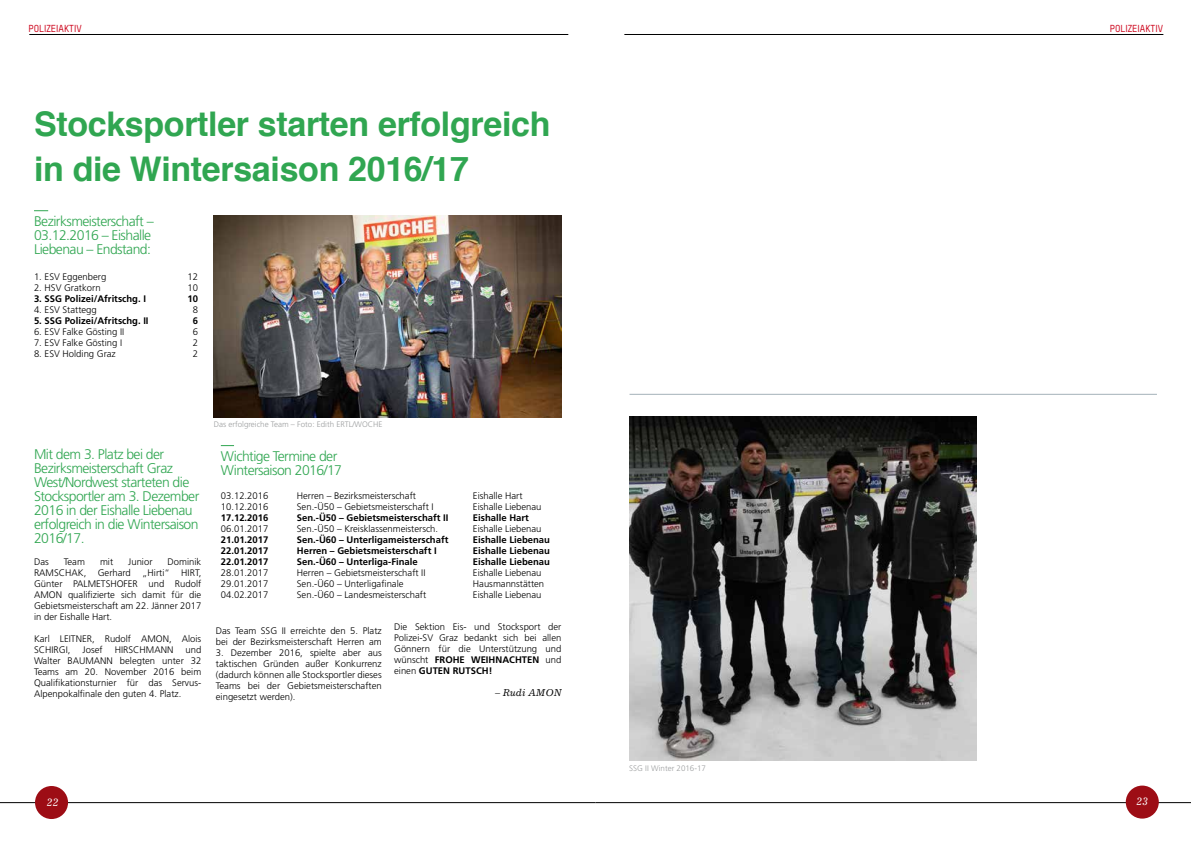
<style>
.page{position:relative;width:1191px;height:842px;background:#fff}
.page>*{position:absolute;margin:0;border:0;box-sizing:border-box;transform-origin:0 0}
.t1{font:700 34px/45.6px "Helvetica";letter-spacing:-.01em;color:#30a651}
.t2{font:300 14px/14px "Frutiger LT Std";letter-spacing:-.04em;color:#30a651}
.t3{font:italic 11px "Excelsior LT Std";color:#fff}
.t4{font:500 10px "TSTARPRO";color:#cd071e}
.t5{font:italic 10px "Excelsior LT Std";color:#000}
.t6{font:300 9.5px/11px "Frutiger LT Std";color:#000;text-align:justify}
.t7{font:700 9.5px "Frutiger LT Std";color:#000}
.t8{font:300 8px "Frutiger LT Std";color:#9c9e9f}
.s1{font-weight:700}
</style>
<div class="page">
<hr style="left:595px;top:802px;width:596px;height:1px;background:#000">
<hr style="left:0;top:802px;width:595px;height:1px;background:#000">
<hr style="left:29px;top:34px;width:539px;height:1px;background:#000">
<hr style="left:624px;top:34px;width:539px;height:1px;background:#000">
<div style="left:35px;top:786px;width:33px;height:33px;background:#9d0d15;border-radius:50%"></div>
<div style="left:1125px;top:785px;width:33px;height:34px;background:#9d0d15;border-radius:50%"></div>
<svg style="left:34px;top:210px;width:14px;height:1px"></svg>
<svg style="left:221px;top:445px;width:13px;height:1px"></svg>
<img style="left:214px;top:215px;width:347px;height:202px">
<img style="left:629px;top:417px;width:347px;height:343px">
<hr style="left:629px;top:394px;width:528px;height:1px;background:#a4b2b9">
<p class="t4" style="left:29px;top:22px;width:55px">POLIZEIAKTIV</p>
<p class="t4" style="left:1109px;top:22px;width:55px">POLIZEIAKTIV</p>
<h1 class="t1" style="left:34px;top:101px;width:518px">Stocksportler starten erfolgreich in die Wintersaison 2016/17</h1>
<h2 class="t2" style="left:34px;top:214px;width:121px">Bezirksmeisterschaft –<br>03.12.2016 – Eishalle<br>Liebenau – Endstand:</h2>
<p class="t6" style="left:34px;top:272px;width:74px">1. ESV Eggenberg</p>
<p class="t6" style="left:187px;top:272px;width:12px">12</p>
<p class="t6" style="left:34px;top:283px;width:68px">2. HSV Gratkorn</p>
<p class="t6" style="left:187px;top:283px;width:12px">10</p>
<p class="t7" style="left:34px;top:293px;width:113px">3. SSG Polizei/Afritschg. I</p>
<p class="t7" style="left:187px;top:293px;width:12px">10</p>
<p class="t6" style="left:34px;top:305px;width:64px">4. ESV Stattegg</p>
<p class="t6" style="left:193px;top:305px;width:7px">8</p>
<p class="t7" style="left:34px;top:315px;width:116px">5. SSG Polizei/Afritschg. II</p>
<p class="t7" style="left:193px;top:315px;width:7px">6</p>
<p class="t6" style="left:34px;top:327px;width:92px">6. ESV Falke Gösting II</p>
<p class="t6" style="left:193px;top:327px;width:7px">6</p>
<p class="t6" style="left:34px;top:338px;width:90px">7. ESV Falke Gösting I</p>
<p class="t6" style="left:193px;top:338px;width:7px">2</p>
<p class="t6" style="left:34px;top:349px;width:83px">8. ESV Holding Graz</p>
<p class="t6" style="left:193px;top:349px;width:7px">2</p>
<h2 class="t2" style="left:34px;top:447px;width:167px">Mit dem 3. Platz bei der<br>Bezirksmeisterschaft Graz<br>West/Nordwest starteten die<br>Stocksportler am 3. Dezember<br>2016 in der Eishalle Liebenau erfolgreich in die Wintersaison<br>2016/17.</h2>
<p class="t6" style="left:34px;top:556px;width:16px">Das</p>
<p class="t6" style="left:64px;top:556px;width:23px">Team</p>
<p class="t6" style="left:100px;top:556px;width:15px">mit</p>
<p class="t6" style="left:128px;top:556px;width:26px">Junior</p>
<p class="t6" style="left:34px;top:556px;width:169px;text-indent:133px">Dominik RAMSCHAK, Gerhard „Hirti“ HIRT, Günter PALMETSHOFER und Rudolf AMON qualifizierte sich damit für die Gebietsmeisterschaft am 22. Jänner 2017 in der Eishalle Hart.</p>
<p class="t6" style="left:34px;top:633px;width:169px">Karl LEITNER, Rudolf AMON, Alois<br>SCHIRGI,</p>
<p class="t6" style="left:83px;top:644px;width:22px">Josef</p>
<p class="t6" style="left:115px;top:644px;width:60px">HIRSCHMANN</p>
<p class="t6" style="left:34px;top:644px;width:169px;text-indent:151px">und Walter BAUMANN belegten unter 32<br>Teams am 20. November 2016 beim Qualifikationsturnier für das Servus-Alpenpokalfinale den guten 4. Platz.</p>
<p class="t8" style="left:214px;top:420px;width:170px">Das erfolgreiche Team – Foto: Edith ERTL/WOCHE</p>
<h2 class="t2" style="left:221px;top:449px;width:123px">Wichtige Termine der<br>Wintersaison 2016/17</h2>
<p class="t6" style="left:221px;top:490px;width:49px">03.12.2016</p>
<p class="t6" style="left:297px;top:490px;width:121px">Herren – Bezirksmeisterschaft</p>
<p class="t6" style="left:473px;top:490px;width:51px">Eishalle Hart</p>
<p class="t6" style="left:221px;top:501px;width:49px">10.12.2016</p>
<p class="t6" style="left:297px;top:501px;width:138px">Sen.-Ü50 – Gebietsmeisterschaft I</p>
<p class="t6" style="left:473px;top:501px;width:70px">Eishalle Liebenau</p>
<p class="t7" style="left:221px;top:512px;width:49px">17.12.2016</p>
<p class="t7" style="left:297px;top:512px;width:153px">Sen.-Ü50 – Gebietsmeisterschaft II</p>
<p class="t7" style="left:473px;top:512px;width:57px">Eishalle Hart</p>
<p class="t6" style="left:221px;top:523px;width:49px">06.01.2017</p>
<p class="t6" style="left:297px;top:523px;width:143px">Sen.-Ü50 – Kreisklassenmeistersch.</p>
<p class="t6" style="left:473px;top:523px;width:70px">Eishalle Liebenau</p>
<p class="t7" style="left:221px;top:534px;width:49px">21.01.2017</p>
<p class="t7" style="left:297px;top:534px;width:153px">Sen.-Ü60 – Unterligameisterschaft</p>
<p class="t7" style="left:473px;top:534px;width:79px">Eishalle Liebenau</p>
<p class="t7" style="left:221px;top:545px;width:49px">22.01.2017</p>
<p class="t7" style="left:297px;top:545px;width:141px">Herren – Gebietsmeisterschaft I</p>
<p class="t7" style="left:473px;top:545px;width:79px">Eishalle Liebenau</p>
<p class="t7" style="left:221px;top:556px;width:49px">22.01.2017</p>
<p class="t7" style="left:297px;top:556px;width:122px">Sen.-Ü60 – Unterliga-Finale</p>
<p class="t7" style="left:473px;top:556px;width:79px">Eishalle Liebenau</p>
<p class="t6" style="left:221px;top:567px;width:49px">28.01.2017</p>
<p class="t6" style="left:297px;top:567px;width:130px">Herren – Gebietsmeisterschaft II</p>
<p class="t6" style="left:473px;top:567px;width:70px">Eishalle Liebenau</p>
<p class="t6" style="left:221px;top:578px;width:49px">29.01.2017</p>
<p class="t6" style="left:297px;top:578px;width:108px">Sen.-Ü60 – Unterligafinale</p>
<p class="t6" style="left:473px;top:578px;width:73px">Hausmannstätten</p>
<p class="t6" style="left:221px;top:589px;width:49px">04.02.2017</p>
<p class="t6" style="left:297px;top:589px;width:131px">Sen.-Ü60 – Landesmeisterschaft</p>
<p class="t6" style="left:473px;top:589px;width:70px">Eishalle Liebenau</p>
<p class="t6" style="left:216px;top:626px;width:167px">Das Team SSG II erreichte den 5. Platz bei der Bezirksmeisterschaft Herren am</p>
<p class="t6" style="left:216px;top:648px;width:167px">3. Dezember 2016, spielte aber aus taktischen Gründen außer Konkurrenz (dadurch können alle Stocksportler dieses Teams bei der Gebietsmeisterschaften eingesetzt werden).</p>
<p class="t6" style="left:394px;top:621px;width:169px">Die Sektion Eis- und Stocksport der Polizei-SV Graz bedankt sich bei allen Gönnern für die Unterstützung und wünscht <span class="s1">FROHE WEIHNACHTEN</span> und einen <span class="s1">GUTEN RUTSCH!</span></p>
<p class="t5" style="left:495px;top:687px;width:68px">– Rudi AMON</p>
<p class="t8" style="left:629px;top:763px;width:78px">SSG II Winter 2016-17</p>
<p class="t3" style="left:46px;top:796px;width:14px">22</p>
<p class="t3" style="left:1136px;top:795px;width:14px">23</p>
</div>
